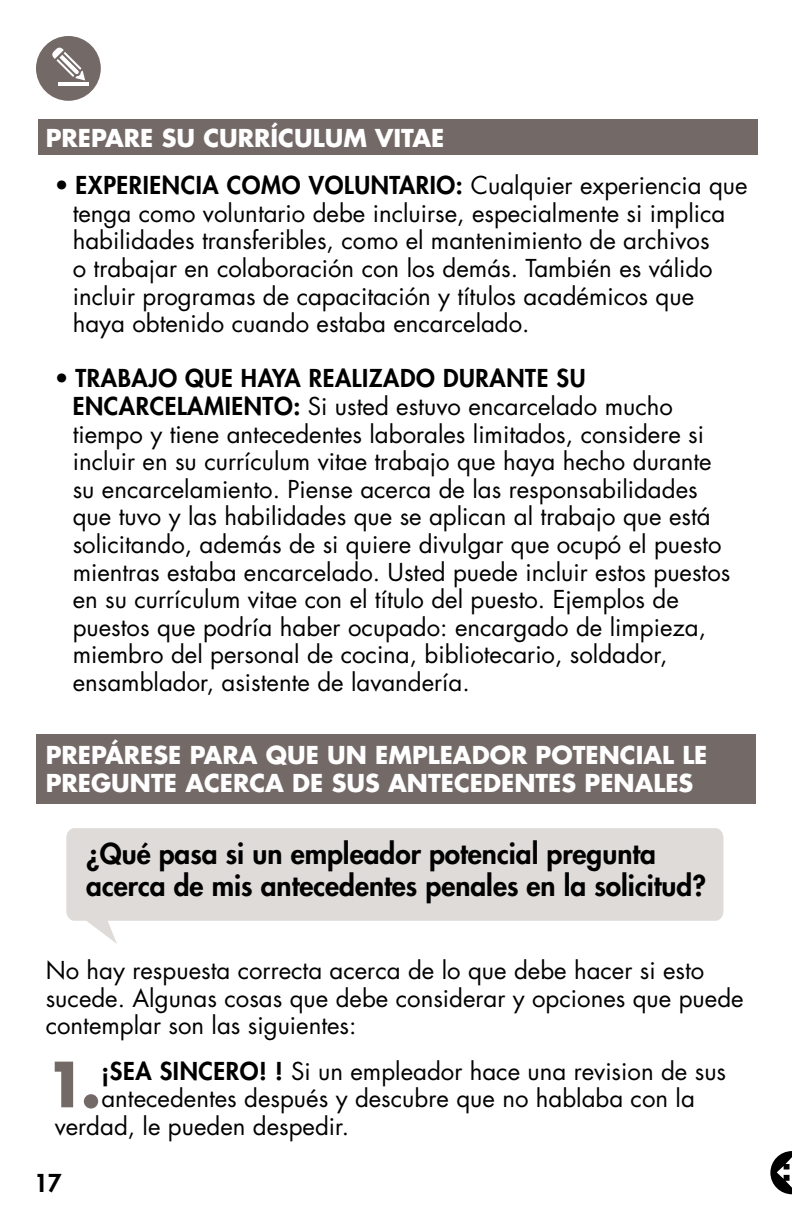
<style>
.page{position:relative;width:792px;height:1224px;background:#fff}
.page>*{position:absolute;margin:0;border:0;box-sizing:border-box;transform-origin:0 0}
.t1{font:700 60.6px "Futura Std";color:#736967}
.t2{font:800 28px/32.2px "Futura Std";color:#000}
.t3{font:24px/27.6px "Futura Std";color:#000}
.t4{font:700 24px/27.6px "Futura Std";color:#fff}
.t5{font:800 24px "Futura Std";color:#000}
.s1{font-weight:800}
.s2{font-size:61.2px}
</style>
<div class="page">
<svg style="left:770px;top:1151px;width:22px;height:43px"></svg>
<svg style="left:66px;top:828px;width:657px;height:116px;fill:#dfdbd9"></svg>
<div style="left:38px;top:119px;width:720px;height:36px;background:#736967"></div>
<div style="left:36px;top:734px;width:720px;height:70px;background:#736967"></div>
<div style="left:36px;top:36px;width:65px;height:65px;background:#736967;border-radius:50%"></div>
<svg style="left:52px;top:47px;width:33px;height:33px"></svg>
<hr style="left:58px;top:82px;width:30px;height:3px;background:#fff">
<p class="t4" style="left:46px;top:123px;width:400px">PREPARE SU CURRÍCULUM VITAE</p>
<p class="t3" style="left:73px;top:172px;width:677px;text-indent:-18px"><span class="s1">• EXPERIENCIA COMO VOLUNTARIO:</span> Cualquier experiencia que tenga como voluntario debe incluirse, especialmente si implica habilidades transferibles, como el mantenimiento de archivos<br>o trabajar en colaboración con los demás. También es válido incluir programas de capacitación y títulos académicos que haya obtenido cuando estaba encarcelado.</p>
<p class="t3" style="left:73px;top:365px;width:659px;text-indent:-18px"><span class="s1">• TRABAJO QUE HAYA REALIZADO DURANTE SU ENCARCELAMIENTO:</span> Si usted estuvo encarcelado mucho tiempo y tiene antecedentes laborales limitados, considere si incluir en su currículum vitae trabajo que haya hecho durante su encarcelamiento. Piense acerca de las responsabilidades que tuvo y las habilidades que se aplican al trabajo que está solicitando, además de si quiere divulgar que ocupó el puesto mientras estaba encarcelado. Usted puede incluir estos puestos en su currículum vitae con el título del puesto. Ejemplos de puestos que podría haber ocupado: encargado de limpieza, miembro del personal de cocina, bibliotecario, soldador, ensamblador, asistente de lavandería.</p>
<p class="t4" style="left:46px;top:741px;width:663px">PREPÁRESE PARA QUE UN EMPLEADOR POTENCIAL LE<br>PREGUNTE ACERCA DE SUS ANTECEDENTES PENALES</p>
<p class="t2" style="left:86px;top:837px;width:621px">¿Qué pasa si un empleador potencial pregunta acerca de mis antecedentes penales en la solicitud?</p>
<p class="t3" style="left:46px;top:957px;width:699px">No hay respuesta correcta acerca de lo que debe hacer si esto sucede. Algunas cosas que debe considerar y opciones que puede contemplar son las siguientes:</p>
<h1 class="t1" style="left:45px;top:1044px;width:58px">1<span class="s2">.</span></h1>
<p class="t3" style="left:101px;top:1057px;width:626px"><span class="s1">¡SEA SINCERO! !</span> Si un empleador hace una revision de sus</p>
<p class="t3" style="left:101px;top:1085px;width:595px">antecedentes después y descubre que no hablaba con la</p>
<p class="t3" style="left:55px;top:1113px;width:296px">verdad, le pueden despedir.</p>
<p class="t5" style="left:34px;top:1168px;width:29px">17</p>
</div>
